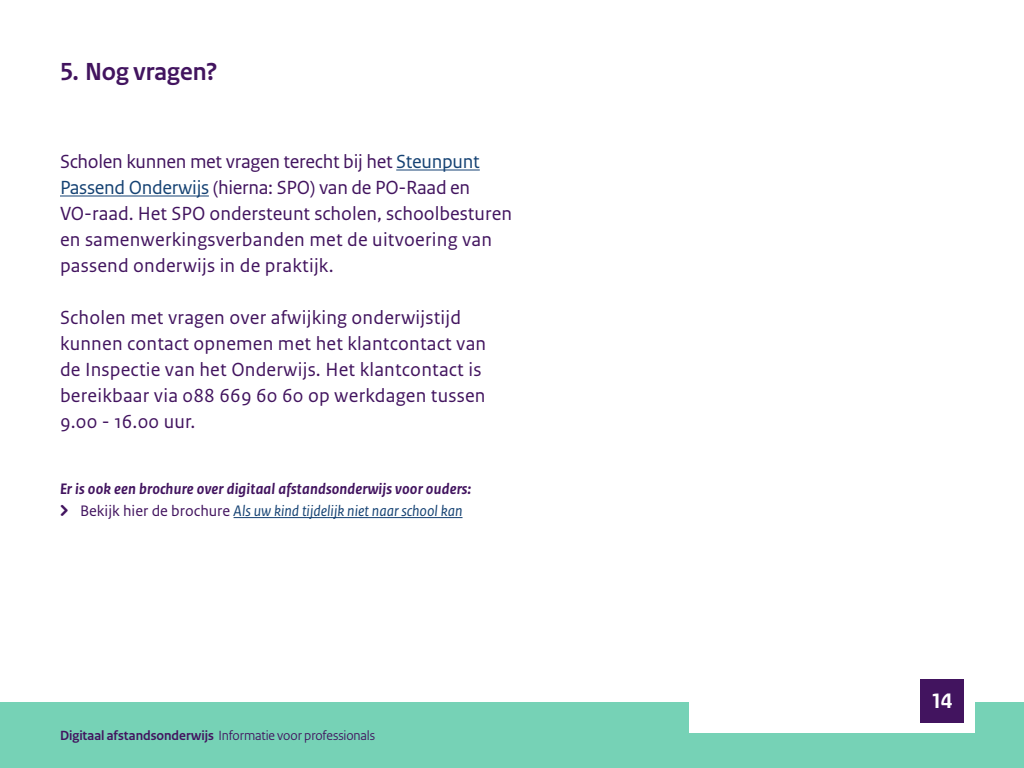
<style>
.page{position:relative;width:1024px;height:768px;background:#fff}
.page>*{position:absolute;margin:0;border:0;box-sizing:border-box;transform-origin:0 0}
.Pagina_Titel{font:700 26px "Rijksoverheid Sans Heading";letter-spacing:.005em;color:#42145f}
.t1{font:700 22px "Rijksoverheid Sans Text";color:#fff}
.Broodtekst{font:20px/26px "Rijksoverheid Sans Text";letter-spacing:.01em;color:#42145f}
.Inleiding{font:italic 700 16px "Rijksoverheid Sans Text";letter-spacing:.01em;color:#42145f}
.t2{font:italic 16px "Rijksoverheid Sans Text";color:#154273}
.t3{font:14px "Rijksoverheid Sans Heading";letter-spacing:-.01em;color:#42145f}
.s1{color:#154273}
.s2{font-family:"Delta";font-style:normal;color:#42145f}
.s3{font-style:normal;color:#42145f}
.s4{font-weight:700}
</style>
<div class="page">
<hr style="left:396px;top:169px;width:84px;height:1px;background:#154273">
<hr style="left:60px;top:195px;width:149px;height:1px;background:#154273">
<hr style="left:234px;top:517px;width:229px;height:1px;background:#154273">
<div style="left:0;top:702px;width:1024px;height:66px;background:#76d2b6"></div>
<div style="left:689px;top:670px;width:286px;height:63px;background:#fff"></div>
<div style="left:920px;top:679px;width:44px;height:44px;background:#42145f"></div>
<h2 class="Pagina_Titel" style="left:60px;top:57px;width:159px">5. Nog vragen?</h2>
<p class="Broodtekst" style="left:60px;top:149px;width:453px">Scholen kunnen met vragen terecht bij het <span class="s1">Steunpunt Passend Onderwijs</span> (hierna: SPO) van de PO-Raad en VO-raad. Het SPO ondersteunt scholen, schoolbesturen en samenwerkingsverbanden met de uitvoering van passend onderwijs in de praktijk.</p>
<p class="Broodtekst" style="left:60px;top:305px;width:428px">Scholen met vragen over afwijking onderwijstijd kunnen contact opnemen met het klantcontact van de Inspectie van het Onderwijs. Het klantcontact is bereikbaar via 088 669 60 60 op werkdagen tussen 9.00 - 16.00 uur.</p>
<p class="Inleiding" style="left:60px;top:480px;width:413px">Er is ook een brochure over digitaal afstandsonderwijs voor ouders:</p>
<p class="t2" style="left:60px;top:502px;width:404px"><span class="s2">&gt;</span> <span class="s3">Bekijk hier de brochure</span> Als uw kind tijdelijk niet naar school kan</p>
<p class="t3" style="left:60px;top:728px;width:317px"><span class="s4">Digitaal afstandsonderwijs</span> Informatie voor professionals</p>
<p class="t1" style="left:932px;top:689px;width:22px">14</p>
</div>
